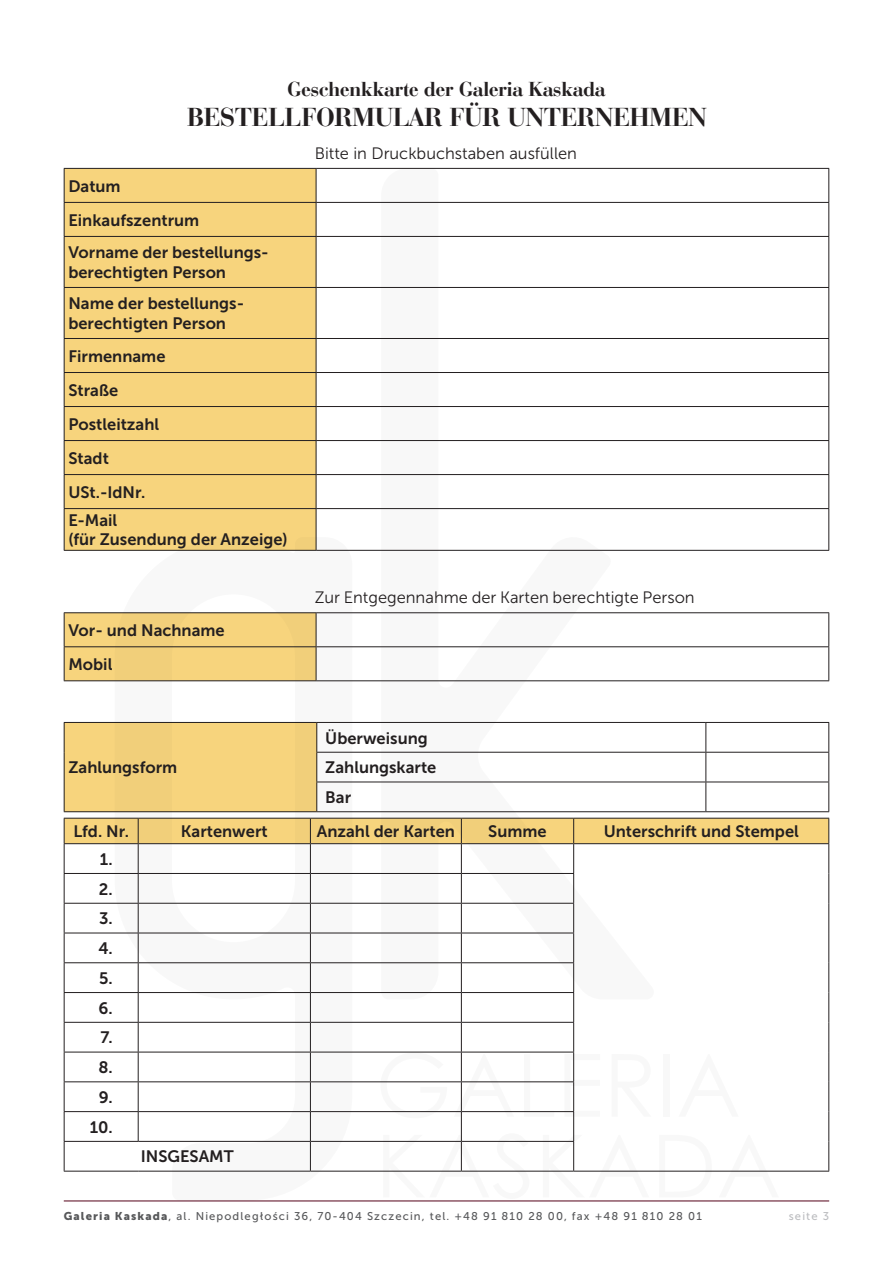
<style>
.page{position:relative;width:893px;height:1263px;background:#fff}
.page>*{position:absolute;margin:0;border:0;box-sizing:border-box;transform-origin:0 0}
.t1{font:700 27px "Bauer Bodni EU";color:#231f20}
.t2{font:700 21px "Bauer Bodni EU";color:#231f20}
.t3{font:16.5px/29.7px "Museo Sans 700";color:#231f20}
.t4{font:16.5px "Museo Sans 300";color:#231f20}
.t5{font:11.25px "Museo Sans 500";letter-spacing:.1em;color:#57585a}
.t6{font:11.25px "Museo Sans 500";letter-spacing:.1em;color:#bcbdc0}
.s1{font-family:"Museo Sans 900"}
</style>
<div class="page">
<div style="left:65px;top:169px;width:251px;height:381px;background:#f7d47d"></div>
<hr style="left:64px;top:168px;width:252px;height:1px;background:#231f20">
<hr style="left:64px;top:169px;width:1px;height:33px;background:#231f20">
<hr style="left:316px;top:168px;width:513px;height:1px;background:#231f20">
<hr style="left:316px;top:169px;width:1px;height:33px;background:#231f20">
<hr style="left:828px;top:169px;width:1px;height:33px;background:#231f20">
<hr style="left:64px;top:202px;width:252px;height:1px;background:#231f20">
<hr style="left:64px;top:203px;width:1px;height:33px;background:#231f20">
<hr style="left:316px;top:202px;width:513px;height:1px;background:#231f20">
<hr style="left:316px;top:203px;width:1px;height:33px;background:#231f20">
<hr style="left:828px;top:203px;width:1px;height:33px;background:#231f20">
<hr style="left:64px;top:236px;width:252px;height:1px;background:#231f20">
<hr style="left:64px;top:237px;width:1px;height:50px;background:#231f20">
<hr style="left:316px;top:236px;width:513px;height:1px;background:#231f20">
<hr style="left:316px;top:237px;width:1px;height:50px;background:#231f20">
<hr style="left:828px;top:237px;width:1px;height:50px;background:#231f20">
<hr style="left:64px;top:287px;width:252px;height:1px;background:#231f20">
<hr style="left:64px;top:288px;width:1px;height:50px;background:#231f20">
<hr style="left:316px;top:287px;width:513px;height:1px;background:#231f20">
<hr style="left:316px;top:288px;width:1px;height:50px;background:#231f20">
<hr style="left:828px;top:288px;width:1px;height:50px;background:#231f20">
<hr style="left:64px;top:338px;width:252px;height:1px;background:#231f20">
<hr style="left:64px;top:339px;width:1px;height:33px;background:#231f20">
<hr style="left:316px;top:338px;width:513px;height:1px;background:#231f20">
<hr style="left:316px;top:339px;width:1px;height:33px;background:#231f20">
<hr style="left:828px;top:339px;width:1px;height:33px;background:#231f20">
<hr style="left:64px;top:372px;width:252px;height:1px;background:#231f20">
<hr style="left:64px;top:373px;width:1px;height:33px;background:#231f20">
<hr style="left:316px;top:372px;width:513px;height:1px;background:#231f20">
<hr style="left:316px;top:373px;width:1px;height:33px;background:#231f20">
<hr style="left:828px;top:373px;width:1px;height:33px;background:#231f20">
<hr style="left:64px;top:406px;width:252px;height:1px;background:#231f20">
<hr style="left:64px;top:407px;width:1px;height:33px;background:#231f20">
<hr style="left:316px;top:406px;width:513px;height:1px;background:#231f20">
<hr style="left:316px;top:407px;width:1px;height:33px;background:#231f20">
<hr style="left:828px;top:407px;width:1px;height:33px;background:#231f20">
<hr style="left:64px;top:440px;width:252px;height:1px;background:#231f20">
<hr style="left:64px;top:441px;width:1px;height:33px;background:#231f20">
<hr style="left:316px;top:440px;width:513px;height:1px;background:#231f20">
<hr style="left:316px;top:441px;width:1px;height:33px;background:#231f20">
<hr style="left:828px;top:441px;width:1px;height:33px;background:#231f20">
<hr style="left:64px;top:474px;width:252px;height:1px;background:#231f20">
<hr style="left:64px;top:475px;width:1px;height:33px;background:#231f20">
<hr style="left:316px;top:474px;width:513px;height:1px;background:#231f20">
<hr style="left:316px;top:475px;width:1px;height:33px;background:#231f20">
<hr style="left:828px;top:475px;width:1px;height:33px;background:#231f20">
<hr style="left:64px;top:508px;width:252px;height:1px;background:#231f20">
<hr style="left:64px;top:509px;width:1px;height:41px;background:#231f20">
<hr style="left:316px;top:508px;width:513px;height:1px;background:#231f20">
<hr style="left:316px;top:509px;width:1px;height:41px;background:#231f20">
<hr style="left:828px;top:509px;width:1px;height:41px;background:#231f20">
<hr style="left:64px;top:550px;width:252px;height:1px;background:#231f20">
<hr style="left:316px;top:550px;width:513px;height:1px;background:#231f20">
<div style="left:65px;top:613px;width:50px;height:67px;background:#f7d47d"></div>
<hr style="left:64px;top:612px;width:252px;height:1px;background:#231f20">
<hr style="left:64px;top:613px;width:1px;height:33px;background:#231f20">
<hr style="left:316px;top:612px;width:513px;height:1px;background:#231f20">
<hr style="left:828px;top:613px;width:1px;height:33px;background:#231f20">
<hr style="left:64px;top:646px;width:252px;height:1px;background:#231f20">
<hr style="left:64px;top:647px;width:1px;height:33px;background:#231f20">
<hr style="left:316px;top:646px;width:513px;height:1px;background:#231f20">
<hr style="left:828px;top:647px;width:1px;height:33px;background:#231f20">
<hr style="left:64px;top:680px;width:252px;height:1px;background:#231f20">
<hr style="left:316px;top:680px;width:513px;height:1px;background:#231f20">
<div style="left:64px;top:722px;width:253px;height:90px;background:#f7d47d"></div>
<hr style="left:64px;top:722px;width:253px;height:1px;background:#231f20">
<svg style="left:64px;top:723px;width:1px;height:29px"></svg>
<hr style="left:317px;top:722px;width:389px;height:1px;background:#231f20">
<hr style="left:706px;top:722px;width:123px;height:1px;background:#231f20">
<hr style="left:64px;top:752px;width:1px;height:30px;background:#231f20">
<hr style="left:316px;top:752px;width:390px;height:1px;background:#231f20">
<hr style="left:706px;top:752px;width:123px;height:1px;background:#231f20">
<svg style="left:64px;top:782px;width:1px;height:29px"></svg>
<hr style="left:316px;top:782px;width:390px;height:1px;background:#231f20">
<hr style="left:706px;top:782px;width:123px;height:1px;background:#231f20">
<svg style="left:705px;top:723px;width:1px;height:88px"></svg>
<svg style="left:828px;top:723px;width:1px;height:88px"></svg>
<hr style="left:64px;top:811px;width:253px;height:1px;background:#231f20">
<hr style="left:317px;top:811px;width:389px;height:1px;background:#231f20">
<hr style="left:706px;top:811px;width:123px;height:1px;background:#231f20">
<hr style="left:64px;top:1200px;width:765px;height:1px;background:#540018">
<svg style="left:115px;top:532px;width:237px;height:286px;fill:#f7d47d"></svg>
<svg style="left:381px;top:168px;width:273px;height:650px"></svg>
<svg style="left:64px;top:818px;width:765px;height:354px"></svg>
<p class="t2" style="left:288px;top:76px;width:319px">Geschenkkarte der Galeria Kaskada</p>
<h1 class="t1" style="left:187px;top:100px;width:521px">BESTELLFORMULAR FÜR UNTERNEHMEN</h1>
<p class="t3" style="left:68px;top:169px;width:202px;line-height:33.5px">Datum<br>Einkaufszentrum<br>Vorname der bestellungs-</p>
<p class="t3" style="left:68px;top:256px;width:177px;line-height:31.5px">berechtigten Person<br>Name der bestellungs-</p>
<p class="t3" style="left:68px;top:306px;width:159px;line-height:33.8px">berechtigten Person<br>Firmenname<br>Straße<br>Postleitzahl<br>Stadt<br>USt.-IdNr.</p>
<p class="t3" style="left:68px;top:510px;width:221px;line-height:19.5px">E-Mail<br>(für Zusendung der Anzeige)</p>
<p class="t3" style="left:68px;top:613px;width:158px;line-height:34px">Vor- und Nachname<br>Mobil</p>
<p class="t3" style="left:68px;top:753px;width:110px">Zahlungsform</p>
<p class="t4" style="left:315px;top:145px;width:264px">Bitte in Druckbuchstaben ausfüllen</p>
<p class="t4" style="left:315px;top:589px;width:382px">Zur Entgegennahme der Karten berechtigte Person</p>
<p class="t3" style="left:325px;top:723px;width:113px">Überweisung<br>Zahlungskarte<br>Bar</p>
<p class="t3" style="left:73px;top:816px;width:57px">Lfd. Nr.</p>
<p class="t3" style="left:181px;top:816px;width:88px">Kartenwert</p>
<p class="t3" style="left:317px;top:816px;width:140px">Anzahl der Karten</p>
<p class="t3" style="left:488px;top:816px;width:60px">Summe</p>
<p class="t3" style="left:604px;top:816px;width:197px">Unterschrift und Stempel</p>
<p class="t3" style="left:90px;top:844px;width:24px;text-align:right">1.<br>2.<br>3.<br>4.<br>5.<br>6.<br>7.<br>8.<br>9.<br>10.</p>
<p class="t3" style="left:141px;top:1142px;width:94px">INSGESAMT</p>
<p class="t5" style="left:64px;top:1210px;width:640px"><span class="s1">Galeria Kaskada</span>, al. Niepodległości 36, 70-404 Szczecin, tel. +48 91 810 28 00, fax +48 91 810 28 01</p>
<p class="t6" style="left:789px;top:1210px;width:42px">seite 3</p>
</div>
